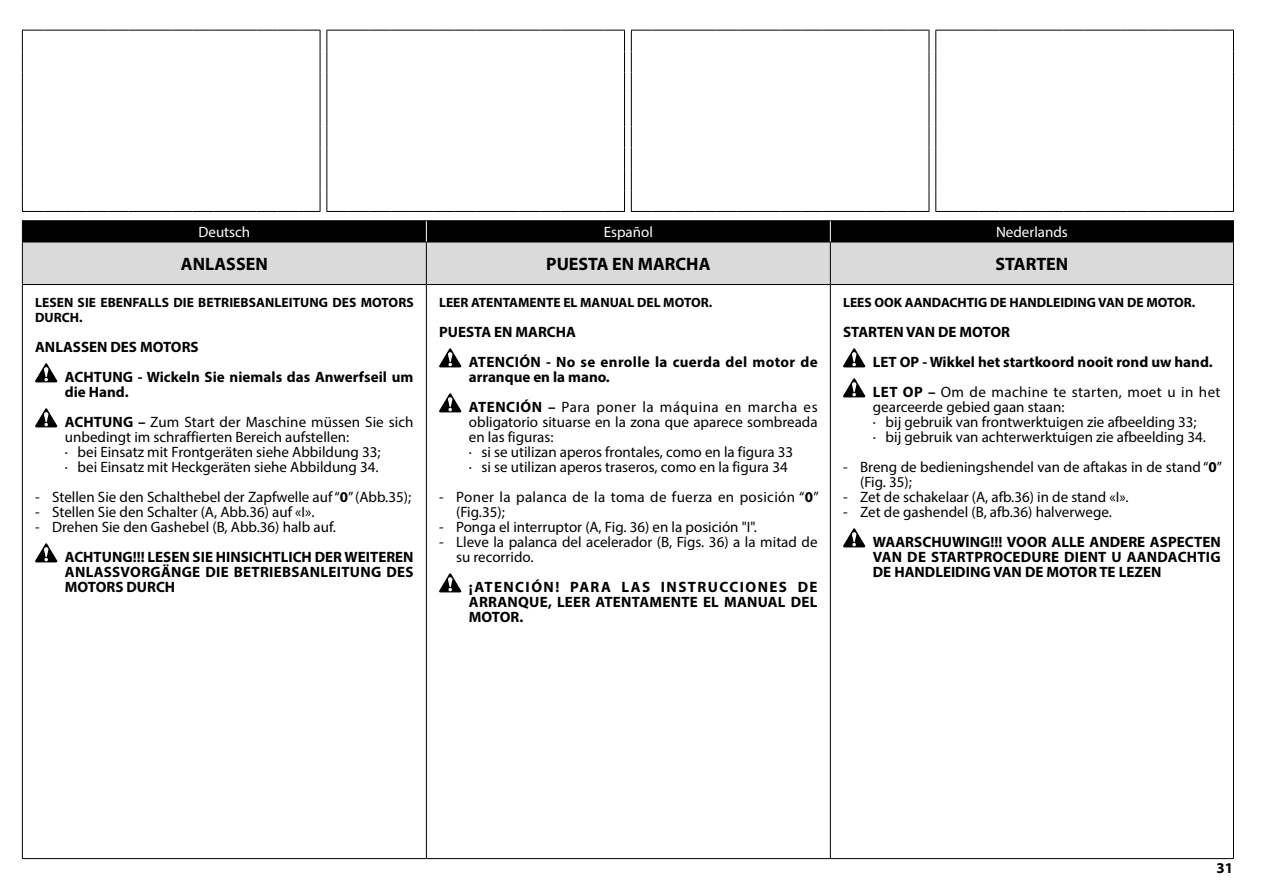
<style>
.page{position:relative;width:1263px;height:893px;background:#fff}
.page>*{position:absolute;margin:0;border:0;box-sizing:border-box;transform-origin:0 0}
.t1{font:700 18px "Myriad Pro";color:#000}
.t2{font:15px/15px "Myriad Pro";color:#000}
.t3{font:700 15px/15px "Myriad Pro";letter-spacing:.005em;color:#000;text-align:justify}
.t4{font:15px/30px "Myriad Pro";letter-spacing:.04em;color:#000}
.t5{font:15px/15px "Myriad Pro";letter-spacing:.025em;color:#000}
.t6{font:700 15px/30px "Myriad Pro";letter-spacing:.025em;color:#000}
.t7{font:15px "Myriad Pro";color:#fff}
.t8{font:700 13.5px/15px "Myriad Pro";color:#000}
.s1{font-weight:700}
.s2{font-weight:400}
</style>
<div class="page">
<svg style="left:22px;top:30px;width:1212px;height:182px"></svg>
<div style="left:23px;top:243px;width:1210px;height:41px;background:#dadada"></div>
<hr style="left:22px;top:220px;width:404px;height:1px;background:#000">
<hr style="left:426px;top:220px;width:404px;height:1px;background:#000">
<hr style="left:830px;top:220px;width:404px;height:1px;background:#000">
<hr style="left:22px;top:242px;width:404px;height:1px;background:#000">
<hr style="left:22px;top:242px;width:1px;height:42px;background:#000">
<hr style="left:426px;top:242px;width:404px;height:1px;background:#000">
<hr style="left:426px;top:242px;width:1px;height:42px;background:#000">
<hr style="left:830px;top:242px;width:404px;height:1px;background:#000">
<hr style="left:830px;top:242px;width:1px;height:42px;background:#000">
<hr style="left:1233px;top:242px;width:1px;height:42px;background:#000">
<hr style="left:22px;top:284px;width:404px;height:1px;background:#000">
<hr style="left:22px;top:285px;width:1px;height:573px;background:#000">
<hr style="left:426px;top:284px;width:404px;height:1px;background:#000">
<hr style="left:426px;top:285px;width:1px;height:573px;background:#000">
<hr style="left:830px;top:284px;width:404px;height:1px;background:#000">
<hr style="left:830px;top:285px;width:1px;height:573px;background:#000">
<hr style="left:1233px;top:285px;width:1px;height:573px;background:#000">
<div style="left:22px;top:221px;width:1212px;height:21px;background:#000"></div>
<hr style="left:22px;top:858px;width:404px;height:1px;background:#000">
<hr style="left:426px;top:858px;width:404px;height:1px;background:#000">
<hr style="left:830px;top:858px;width:404px;height:1px;background:#000">
<svg style="left:35px;top:363px;width:22px;height:19px"></svg>
<svg style="left:35px;top:408px;width:22px;height:19px"></svg>
<svg style="left:35px;top:543px;width:22px;height:19px"></svg>
<svg style="left:439px;top:348px;width:22px;height:19px"></svg>
<svg style="left:439px;top:393px;width:22px;height:19px"></svg>
<svg style="left:439px;top:573px;width:22px;height:19px"></svg>
<svg style="left:843px;top:348px;width:22px;height:19px"></svg>
<svg style="left:843px;top:378px;width:22px;height:19px"></svg>
<svg style="left:843px;top:528px;width:22px;height:19px"></svg>
<p class="t7" style="left:198px;top:223px;width:53px">Deutsch</p>
<p class="t7" style="left:604px;top:223px;width:51px">Español</p>
<p class="t7" style="left:996px;top:223px;width:73px">Nederlands</p>
<p class="t1" style="left:181px;top:252px;width:88px">ANLASSEN</p>
<p class="t1" style="left:546px;top:252px;width:166px">PUESTA EN MARCHA</p>
<p class="t1" style="left:995px;top:252px;width:74px">STARTEN</p>
<p class="t8" style="left:35px;top:295px;width:380px">LESEN SIE EBENFALLS DIE BETRIEBSANLEITUNG DES MOTORS<br>DURCH.</p>
<p class="t3" style="left:65px;top:332px;width:350px;line-height:30px;text-indent:-30px">ANLASSEN DES MOTORS<br>ACHTUNG - Wickeln Sie niemals das Anwerfseil um</p>
<p class="t2" style="left:65px;top:377px;width:350px;line-height:30px"><span class="s1">die Hand.<br>ACHTUNG –</span> Zum Start der Maschine müssen Sie sich</p>
<p class="t2" style="left:65px;top:430px;width:317px">unbedingt im schraffierten Bereich aufstellen:<br>· bei Einsatz mit Frontgeräten siehe Abbildung 33; · bei Einsatz mit Heckgeräten siehe Abbildung 34.</p>
<p class="t2" style="left:35px;top:490px;width:377px">- Stellen Sie den Schalthebel der Zapfwelle auf “<span class="s1">0</span>” (Abb.35);</p>
<p class="t2" style="left:35px;top:505px;width:281px">- Stellen Sie den Schalter (A, Abb.36) auf «I».</p>
<p class="t2" style="left:35px;top:520px;width:302px">- Drehen Sie den Gashebel (B, Abb.36) halb auf.</p>
<p class="t3" style="left:65px;top:549px;width:350px">ACHTUNG!!! LESEN SIE HINSICHTLICH DER WEITEREN ANLASSVORGÄNGE DIE BETRIEBSANLEITUNG DES MOTORS DURCH</p>
<p class="t8" style="left:439px;top:295px;width:275px">LEER ATENTAMENTE EL MANUAL DEL MOTOR.</p>
<p class="t6" style="left:469px;top:317px;width:350px;text-indent:-30px">PUESTA EN MARCHA<br>ATENCIÓN - No se enrolle la cuerda del motor de</p>
<p class="t4" style="left:469px;top:362px;width:350px"><span class="s1">arranque en la mano.<br>ATENCIÓN –</span> Para poner la máquina en marcha es</p>
<p class="t2" style="left:469px;top:415px;width:350px">obligatorio situarse en la zona que aparece sombreada en las figuras:<br>· si se utilizan aperos frontales, como en la figura 33<br>· si se utilizan aperos traseros, como en la figura 34</p>
<p class="t5" style="left:456px;top:490px;width:364px;text-indent:-17px">- Poner la palanca de la toma de fuerza en posición “<span class="s1">0</span>” (Fig.35);</p>
<p class="t2" style="left:439px;top:520px;width:319px">- Ponga el interruptor (A, Fig. 36) en la posición "I".</p>
<p class="t2" style="left:456px;top:535px;width:363px;text-indent:-17px">- Lleve la palanca del acelerador (B, Figs. 36) a la mitad de su recorrido.</p>
<p class="t3" style="left:469px;top:579px;width:350px">¡ATENCIÓN! PARA LAS INSTRUCCIONES DE ARRANQUE, LEER ATENTAMENTE EL MANUAL DEL MOTOR.</p>
<p class="t8" style="left:843px;top:295px;width:354px">LEES OOK AANDACHTIG DE HANDLEIDING VAN DE MOTOR.</p>
<p class="t3" style="left:873px;top:317px;width:349px;line-height:30px;text-align:left;text-indent:-30px">STARTEN VAN DE MOTOR<br>LET OP - Wikkel het startkoord nooit rond uw hand.<br>LET OP – <span class="s2">Om de machine te starten, moet u in het</span></p>
<p class="t2" style="left:873px;top:400px;width:334px">gearceerde gebied gaan staan:<br>· bij gebruik van frontwerktuigen zie afbeelding 33;<br>· bij gebruik van achterwerktuigen zie afbeelding 34.</p>
<p class="t2" style="left:860px;top:460px;width:363px;text-indent:-17px">- Breng de bedieningshendel van de aftakas in de stand “<span class="s1">0</span>” (Fig. 35);</p>
<p class="t2" style="left:843px;top:490px;width:287px">- Zet de schakelaar (A, afb.36) in de stand «I».</p>
<p class="t2" style="left:843px;top:505px;width:270px">- Zet de gashendel (B, afb.36) halverwege.</p>
<p class="t3" style="left:873px;top:534px;width:349px">WAARSCHUWING!!! VOOR ALLE ANDERE ASPECTEN VAN DE STARTPROCEDURE DIENT U AANDACHTIG DE HANDLEIDING VAN DE MOTOR TE LEZEN</p>
<p class="t3" style="left:1216px;top:860px;width:18px">31</p>
</div>
